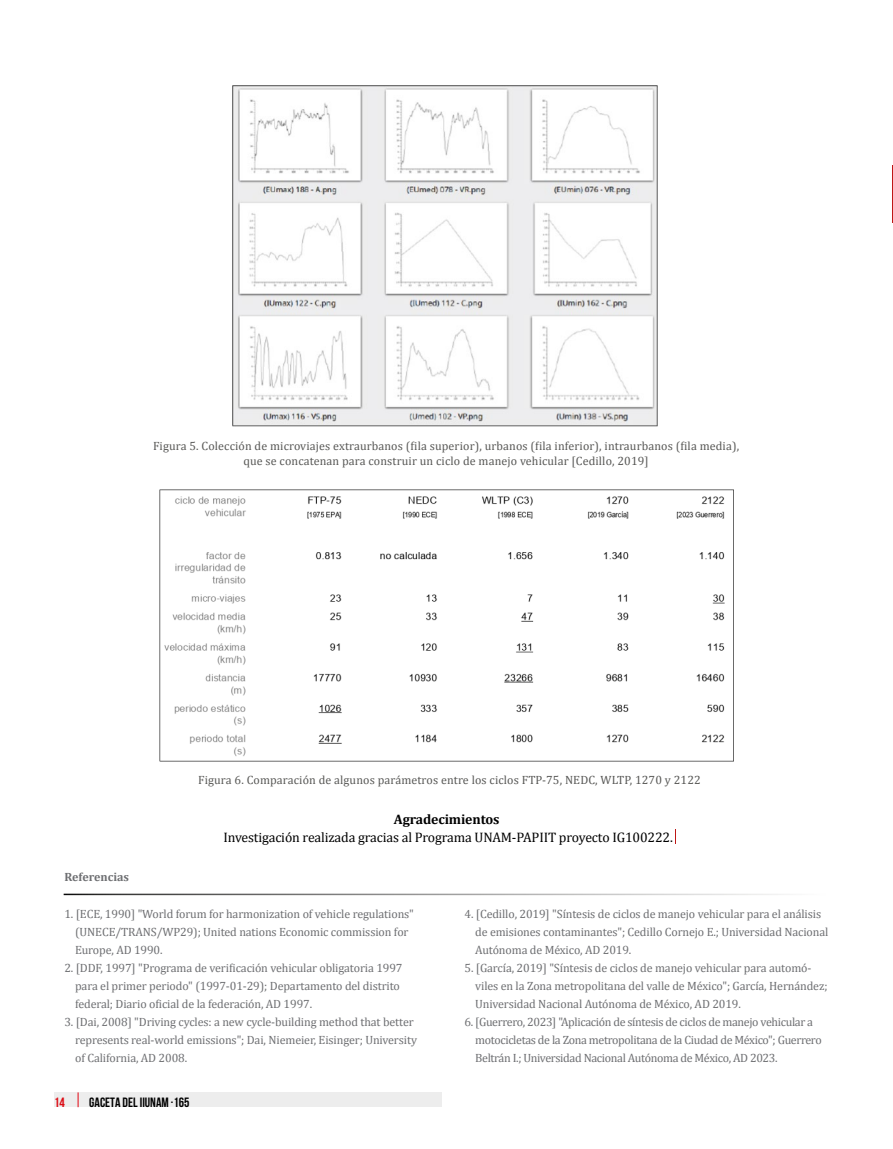
<style>
.page{position:relative;width:893px;height:1149px;background:#fff}
.page>*{position:absolute;margin:0;border:0;box-sizing:border-box;transform-origin:0 0}
.t1{font:13.8px "Cambria";letter-spacing:-.01em;color:#000}
.t2{font:700 13.8px "Cambria";letter-spacing:-.01em;color:#000}
.t3{font:700 13.5px "Bebas Neue";color:#000}
.t4{font:700 13.5px "Bebas Neue";color:#dc0c15}
.t5{font:12px/18px "Cambria";letter-spacing:-.01em;color:#6e6f72}
.t6{font:12px/15px "Cambria";letter-spacing:.01em;color:#585856;text-align:center}
.t7{font:12px/18px "Cambria";letter-spacing:-.03em;color:#6e6f72}
.t8{font:700 12px "Cambria";color:#6e6f72}
</style>
<div class="page">
<div style="left:54px;top:1092px;width:388px;height:14px;background:#ededed"></div>
<img style="left:232px;top:85px;width:426px;height:341px">
<img style="left:159px;top:489px;width:575px;height:272px">
<hr style="left:892px;top:165px;width:1px;height:58px;background:#be1716">
<svg style="left:675px;top:829px;width:1px;height:14px"></svg>
<p class="t6" style="left:153px;top:438px;width:588px">Figura 5. Colección de microviajes extraurbanos (fila superior), urbanos (fila inferior), intraurbanos (fila media), que se concatenan para construir un ciclo de manejo vehicular [Cedillo, 2019]</p>
<p class="t6" style="left:198px;top:772px;width:504px">Figura 6. Comparación de algunos parámetros entre los ciclos FTP-75, NEDC, WLTP, 1270 y 2122</p>
<p class="t2" style="left:394px;top:809px;width:107px">Agradecimientos</p>
<p class="t1" style="left:223px;top:828px;width:451px">Investigación realizada gracias al Programa UNAM-PAPIIT proyecto IG100222.</p>
<p class="t8" style="left:64px;top:868px;width:66px">Referencias</p>
<p class="t5" style="left:75px;top:904px;width:340px;text-indent:-11px">1. [ECE, 1990] "World forum for harmonization of vehicle regulations" (UNECE/TRANS/WP29); United nations Economic commission for<br>Europe, AD 1990.</p>
<p class="t5" style="left:75px;top:958px;width:329px;text-indent:-11px">2. [DDF, 1997] "Programa de verificación vehicular obligatoria 1997 para el primer periodo" (1997-01-29); Departamento del distrito federal; Diario oficial de la federación, AD 1997.</p>
<p class="t5" style="left:75px;top:1012px;width:343px;text-indent:-11px">3. [Dai, 2008] "Driving cycles: a new cycle-building method that better represents real-world emissions"; Dai, Niemeier, Eisinger; University of California, AD 2008.</p>
<p class="t4" style="left:54px;top:1094px;width:12px">14</p>
<p class="t3" style="left:89px;top:1094px;width:102px">GACETA DEL IIUNAM ·165</p>
<p class="t5" style="left:475px;top:904px;width:355px;text-indent:-11px">4. [Cedillo, 2019] "Síntesis de ciclos de manejo vehicular para el análisis de emisiones contaminantes"; Cedillo Cornejo E.; Universidad Nacional<br>Autónoma de México, AD 2019.</p>
<p class="t5" style="left:475px;top:958px;width:354px;text-indent:-11px">5. [García, 2019] "Síntesis de ciclos de manejo vehicular para automó&shy;viles en la Zona metropolitana del valle de México"; García, Hernández;<br>Universidad Nacional Autónoma de México, AD 2019.</p>
<p class="t7" style="left:475px;top:1012px;width:348px;text-indent:-11px">6. [Guerrero, 2023] "Aplicación de síntesis de ciclos de manejo vehicular a motocicletas de la Zona metropolitana de la Ciudad de México"; Guerrero<br>Beltrán I.; Universidad Nacional Autónoma de México, AD 2023.</p>
</div>
